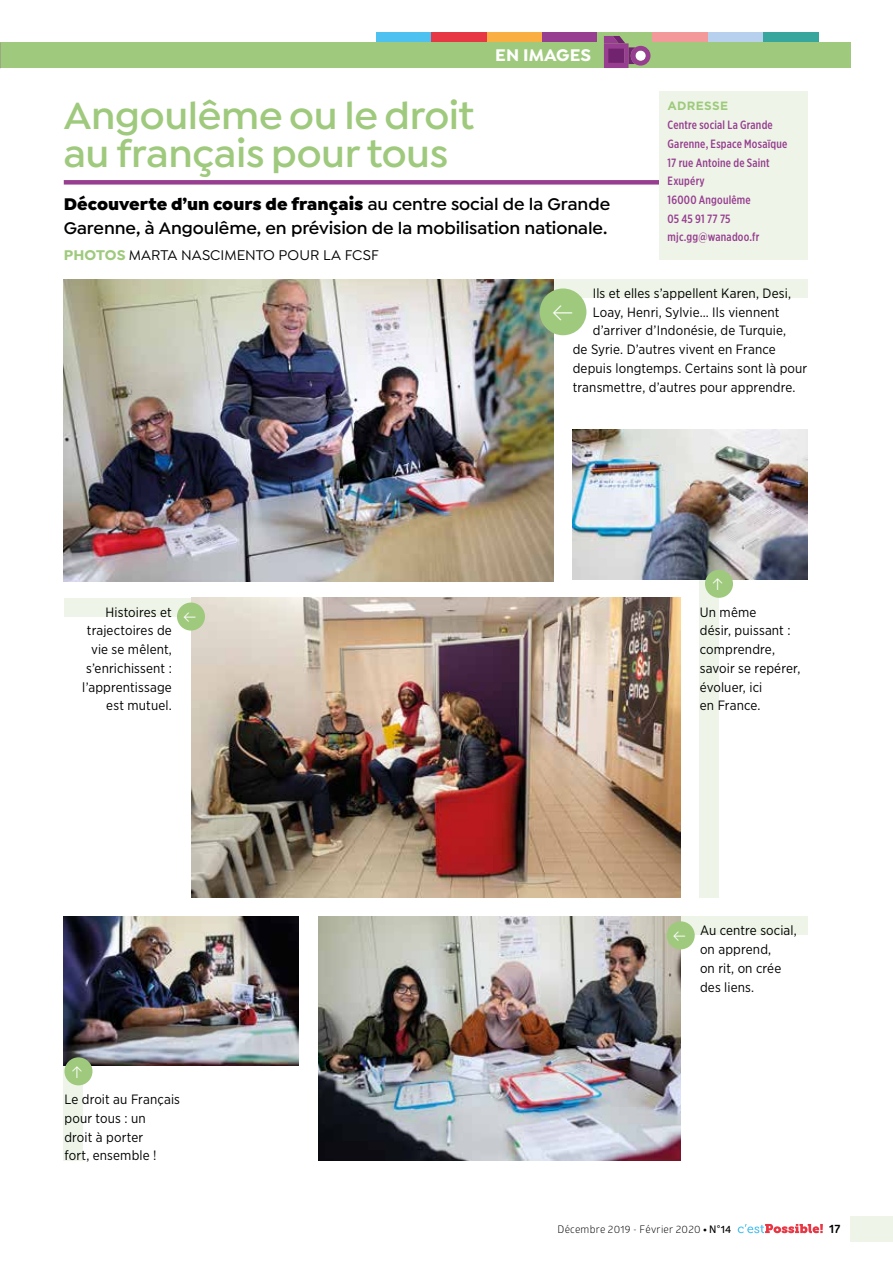
<style>
.page{position:relative;width:893px;height:1263px;background:#fff}
.page>*{position:absolute;margin:0;border:0;box-sizing:border-box;transform-origin:0 0}
.t1{font:600 40.5px/37.5px "Isidora Sans";letter-spacing:-.01em;color:#9fca7d}
.t2{font:300 37.5px "Glober";color:#fff}
.t3{font:22.5px "Glober";color:#fff}
.t4{font:600 18px/24px "Isidora Sans";letter-spacing:-.005em;color:#000}
.t5{font:700 18px "Isidora Sans";color:#fff}
.t6{font:500 15px "Isidora Sans";color:#000}
.t7{font:13.5px/18.8px "Gotham Narrow";letter-spacing:.01em;color:#000}
.t8{font:500 12px/18.8px "Gotham X Narrow";letter-spacing:.015em;color:#973e90}
.t9{font:700 12px "Gotham";letter-spacing:.025em;color:#9fca7d}
.t10{font:700 12px "Glober";color:#000}
.t11{font:10.5px "Glober";letter-spacing:.025em;color:#000}
.s1{font-weight:900}
.s2{font-weight:700;color:#9fca7d}
.s3{font-weight:800}
.s4{font-weight:600}
</style>
<div class="page">
<div style="left:376px;top:32px;width:56px;height:11px;background:#4dc1f0"></div>
<div style="left:432px;top:32px;width:55px;height:11px;background:#e73744"></div>
<div style="left:487px;top:32px;width:55px;height:11px;background:#f9af42"></div>
<div style="left:542px;top:32px;width:55px;height:11px;background:#973e90"></div>
<div style="left:597px;top:32px;width:56px;height:11px;background:#9fca7d"></div>
<div style="left:653px;top:32px;width:55px;height:11px;background:#f3999a"></div>
<div style="left:708px;top:32px;width:55px;height:11px;background:#b7d0ee"></div>
<div style="left:763px;top:32px;width:56px;height:11px;background:#37a69d"></div>
<div style="left:700px;top:429px;width:19px;height:469px;background:#eef5e8"></div>
<div style="left:64px;top:959px;width:19px;height:201px;background:#eef5e8"></div>
<div style="left:64px;top:279px;width:744px;height:19px;background:#eef5e8"></div>
<div style="left:425px;top:917px;width:383px;height:18px;background:#eef5e8"></div>
<div style="left:64px;top:598px;width:382px;height:18px;background:#eef5e8"></div>
<div style="left:850px;top:1216px;width:43px;height:26px;background:#eef5e8"></div>
<svg style="left:738px;top:1224px;width:85px;height:9px"></svg>
<div style="left:0;top:43px;width:850px;height:25px;background:#9fca7d"></div>
<svg style="left:604px;top:36px;width:46px;height:32px"></svg>
<div style="left:64px;top:180px;width:597px;height:5px;background:#973e90"></div>
<img style="left:64px;top:279px;width:489px;height:302px">
<img style="left:573px;top:429px;width:235px;height:150px">
<img style="left:64px;top:916px;width:235px;height:150px">
<img style="left:191px;top:598px;width:490px;height:300px">
<img style="left:318px;top:917px;width:363px;height:243px">
<div style="left:540px;top:288px;width:46px;height:47px;background:#9fca7d;border-radius:50%"></div>
<div style="left:705px;top:570px;width:28px;height:28px;background:#9fca7d;border-radius:50%"></div>
<div style="left:667px;top:921px;width:28px;height:28px;background:#9fca7d;border-radius:50%"></div>
<div style="left:177px;top:602px;width:28px;height:29px;background:#9fca7d;border-radius:50%"></div>
<div style="left:659px;top:92px;width:149px;height:168px;background:#eef5e8"></div>
<div style="left:64px;top:1057px;width:28px;height:28px;background:#9fca7d;border-radius:50%"></div>
<h3 class="t5" style="left:495px;top:44px;width:97px">EN IMAGES</h3>
<h1 class="t1" style="left:64px;top:97px;width:412px">Angoulême ou le droit au français pour tous</h1>
<h3 class="t4" style="left:64px;top:192px;width:548px"><span class="s1">Découverte d’un cours de français</span> au centre social de la Grande<br>Garenne, à Angoulême, en prévision de la mobilisation nationale.</h3>
<p class="t6" style="left:64px;top:247px;width:316px"><span class="s2">PHOTOS</span> MARTA NASCIMENTO POUR LA FCSF</p>
<p class="t9" style="left:668px;top:98px;width:62px">ADRESSE</p>
<p class="t8" style="left:668px;top:115px;width:121px">Centre social La Grande<br>Garenne, Espace Mosaïque<br>17 rue Antoine de Saint<br>Exupéry<br>16000 Angoulême<br>05 45 91 77 75 mjc.gg@wanadoo.fr</p>
<p class="t7" style="left:593px;top:283px;width:200px">Ils et elles s’appellent Karen, Desi,</p>
<p class="t7" style="left:593px;top:302px;width:188px">Loay, Henri, Sylvie… Ils viennent</p>
<p class="t7" style="left:593px;top:321px;width:195px">d’arriver d’Indonésie, de Turquie,</p>
<p class="t7" style="left:573px;top:340px;width:204px">de Syrie. D’autres vivent en France</p>
<p class="t7" style="left:573px;top:358px;width:236px">depuis longtemps. Certains sont là pour</p>
<p class="t7" style="left:573px;top:377px;width:224px">transmettre, d’autres pour apprendre.</p>
<h2 class="t2" style="left:551px;top:286px;width:25px">←</h2>
<h3 class="t3" style="left:712px;top:568px;width:13px">↑</h3>
<p class="t7" style="left:82px;top:602px;width:91px;text-align:right">Histoires et trajectoires de vie se mêlent, s’enrichissent : l’apprentissage est mutuel.</p>
<p class="t7" style="left:700px;top:602px;width:102px">Un même<br>désir, puissant : comprendre, savoir se repérer, évoluer, ici<br>en France.</p>
<h3 class="t3" style="left:183px;top:601px;width:15px">←</h3>
<h3 class="t3" style="left:72px;top:1056px;width:13px">↑</h3>
<p class="t7" style="left:64px;top:1090px;width:117px">Le droit au Français pour tous : un<br>droit à porter<br>fort, ensemble !</p>
<h3 class="t3" style="left:672px;top:920px;width:15px">←</h3>
<p class="t7" style="left:700px;top:921px;width:98px">Au centre social, on apprend,<br>on rit, on crée des liens.</p>
<p class="t11" style="left:557px;top:1222px;width:175px">Décembre 2019 - Février 2020 <span class="s3">•</span> <span class="s4">N°14</span></p>
<p class="t10" style="left:829px;top:1220px;width:13px">17</p>
</div>
